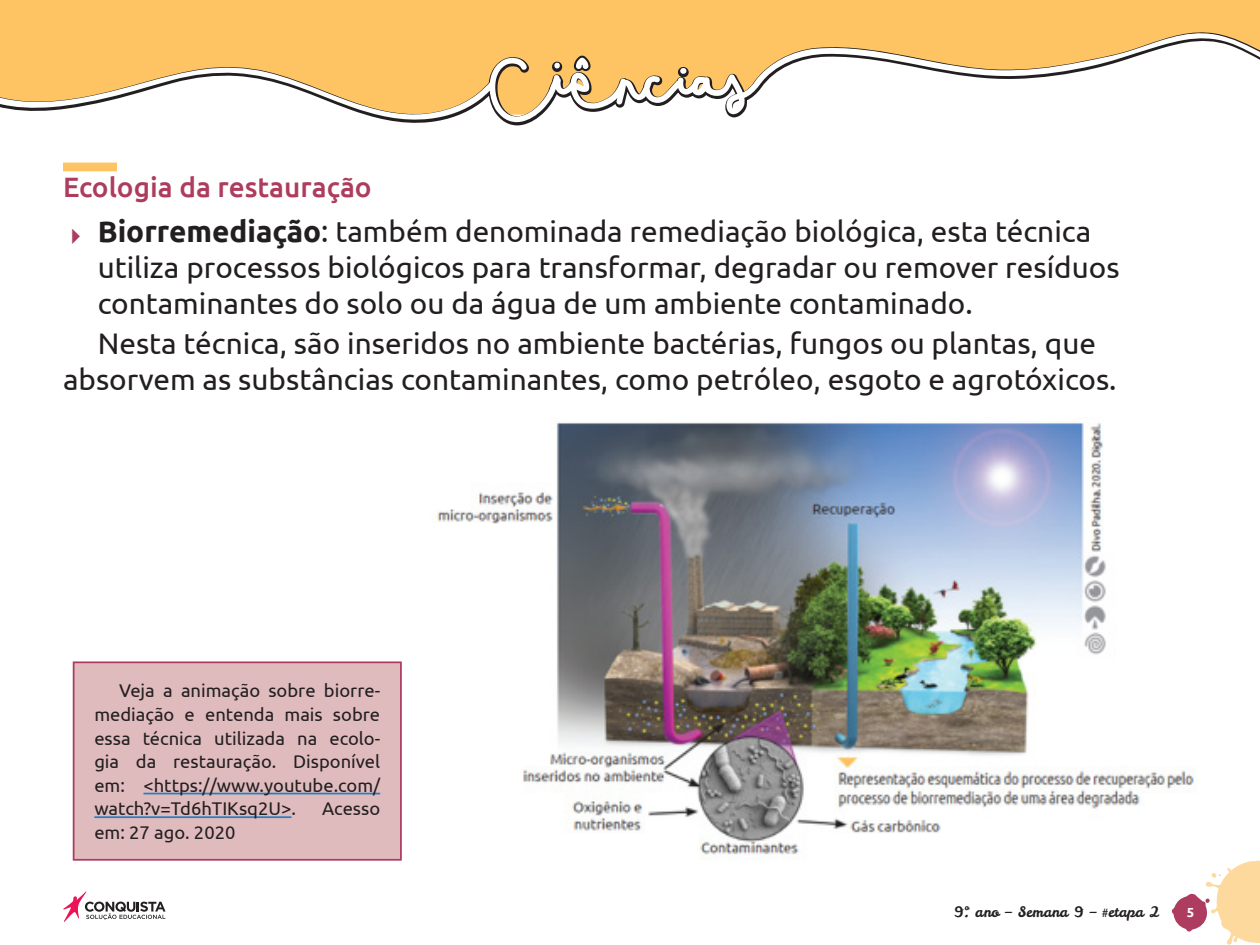
<style>
.page{position:relative;width:1260px;height:945px;background:#fff}
.page>*{position:absolute;margin:0;border:0;box-sizing:border-box;transform-origin:0 0}
._01_Texto_Geral{font:29.75px/35.7px "Ubuntu";color:#231f20}
._03_Peso_3{font:500 28px "Ubuntu";color:#ad3c5e}
._02_Box_-_Texto{font:18.38px/23.6px "Ubuntu";color:#231f20;text-align:justify}
.t1{font:14.35px "Leckerli One";color:#231f20}
.t2{font:700 13.12px "Ubuntu";color:#fff}
.s1{font-weight:700}
</style>
<div class="page">
<svg style="left:1172px;top:861px;width:88px;height:84px"></svg>
<svg style="left:63px;top:891px;width:103px;height:31px"></svg>
<div style="left:0;top:0;width:1260px;height:28px;background:#fec463"></div>
<svg style="left:0;top:28px;width:1260px;height:98px"></svg>
<svg style="left:0;top:29px;width:1260px;height:93px;fill:#fec463"></svg>
<svg style="left:574px;top:55px;width:18px;height:18px"></svg>
<div style="left:63px;top:163px;width:54px;height:8px;background:#fec463"></div>
<img style="left:433px;top:422px;width:763px;height:437px">
<div style="left:74px;top:662px;width:327px;height:198px;background:#e0bbbe"></div>
<hr style="left:143px;top:793px;width:237px;height:1px;background:#277dc1">
<hr style="left:94px;top:816px;width:197px;height:2px;background:#277dc1">
<div style="left:73px;top:661px;width:329px;height:200px;border:2px solid #ad3c5e"></div>
<div style="left:422px;top:831px;width:82px;height:50px;background:#fff"></div>
<p class="_03_Peso_3" style="left:63px;top:169px;width:310px">Ecologia da restauração</p>
<p class="_01_Texto_Geral" style="left:98px;top:213px;width:1023px"><span class="s1">Biorremediação</span>: também denominada remediação biológica, esta técnica utiliza processos biológicos para transformar, degradar ou remover resíduos contaminantes do solo ou da água de um ambiente contaminado.</p>
<p class="_01_Texto_Geral" style="left:63px;top:325px;width:1055px;text-align:center">Nesta técnica, são inseridos no ambiente bactérias, fungos ou plantas, que absorvem as substâncias contaminantes, como petróleo, esgoto e agrotóxicos.</p>
<p class="_02_Box_-_Texto" style="left:94px;top:678px;width:287px;text-indent:25px">Veja a animação sobre biorre&shy;mediação e entenda mais sobre essa técnica utilizada na ecolo&shy;gia da restauração. Disponível em: &lt;https://www.youtube.com/ watch?v=Td6hTIKsq2U&gt;.</p>
<p class="_02_Box_-_Texto" style="left:322px;top:797px;width:59px">Acesso</p>
<p class="_02_Box_-_Texto" style="left:94px;top:820px;width:143px">em: 27 ago. 2020</p>
<p class="t1" style="left:954px;top:903px;width:207px">9º. ano – Semana 9 – #etapa 2</p>
<p class="t2" style="left:1187px;top:905px;width:9px">5</p>
</div>
